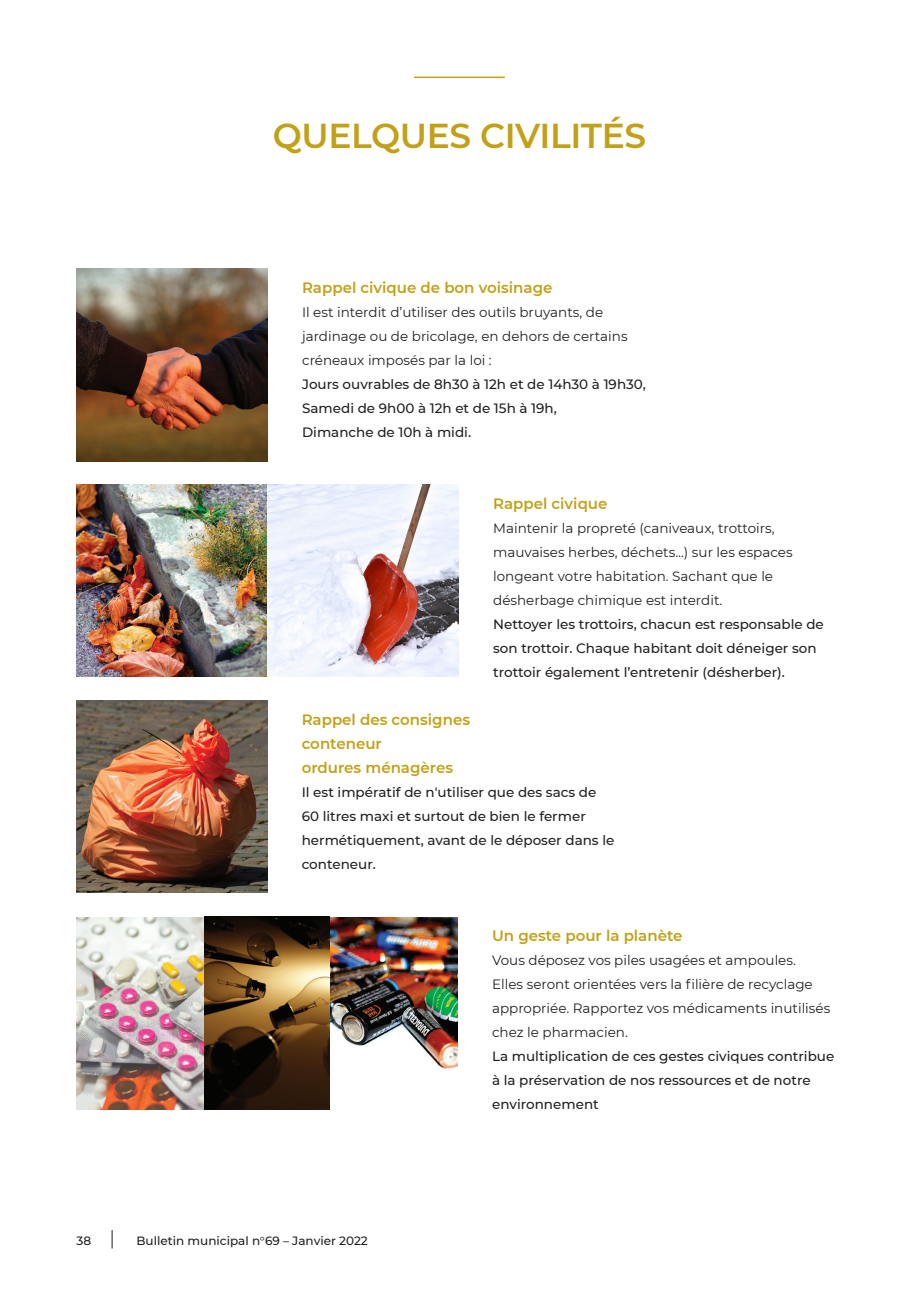
<style>
.page{position:relative;width:919px;height:1289px;background:#fff}
.page>*{position:absolute;margin:0;border:0;box-sizing:border-box;transform-origin:0 0}
.sous_titre{font:600 34.5px "Montserrat";letter-spacing:-.01em;color:#c2a118}
.Texte{font:600 15px/24px "Montserrat";color:#c2a118}
.Texte-2{font:500 13.5px/24px "Montserrat";color:#231f20}
.Texte-3{font:13.5px/24px "Montserrat";color:#231f20}
.t1{font:500 12px "Montserrat";color:#231f20}
</style>
<div class="page">
<svg style="left:112px;top:1230px;width:1px;height:18px"></svg>
<img style="left:76px;top:484px;width:383px;height:193px">
<hr style="left:414px;top:77px;width:91px;height:1px;background:#c2a118">
<img style="left:76px;top:269px;width:192px;height:192px">
<img style="left:77px;top:700px;width:191px;height:193px">
<img style="left:76px;top:917px;width:381px;height:192px">
<img style="left:204px;top:916px;width:125px;height:193px">
<p class="sous_titre" style="left:273px;top:111px;width:375px">QUELQUES CIVILITÉS</p>
<p class="Texte" style="left:302px;top:275px;width:252px">Rappel civique de bon voisinage</p>
<p class="Texte-3" style="left:302px;top:299px;width:327px">Il est interdit d’utiliser des outils bruyants, de jardinage ou de bricolage, en dehors de certains créneaux imposés par la loi :</p>
<p class="Texte-2" style="left:302px;top:371px;width:345px">Jours ouvrables de 8h30 à 12h et de 14h30 à 19h30,</p>
<p class="Texte-2" style="left:302px;top:395px;width:256px">Samedi de 9h00 à 12h et de 15h à 19h,</p>
<p class="Texte-2" style="left:302px;top:419px;width:170px">Dimanche de 10h à midi.</p>
<p class="Texte" style="left:493px;top:491px;width:116px">Rappel civique</p>
<p class="Texte-3" style="left:493px;top:515px;width:301px">Maintenir la propreté (caniveaux, trottoirs, mauvaises herbes, déchets...) sur les espaces longeant votre habitation. Sachant que le désherbage chimique est interdit.</p>
<p class="Texte-2" style="left:493px;top:611px;width:332px">Nettoyer les trottoirs, chacun est responsable de son trottoir. Chaque habitant doit déneiger son trottoir également l’entretenir (désherber).</p>
<p class="Texte" style="left:302px;top:707px;width:170px">Rappel des consignes conteneur<br>ordures ménagères</p>
<p class="Texte-2" style="left:302px;top:779px;width:314px">Il est impératif de n'utiliser que des sacs de 60 litres maxi et surtout de bien le fermer hermétiquement, avant de le déposer dans le conteneur.</p>
<p class="t1" style="left:77px;top:1232px;width:16px">38</p>
<p class="t1" style="left:136px;top:1232px;width:233px">Bulletin municipal n°69 – Janvier 2022</p>
<p class="Texte" style="left:492px;top:923px;width:192px">Un geste pour la planète</p>
<p class="Texte-3" style="left:492px;top:947px;width:339px">Vous déposez vos piles usagées et ampoules.<br>Elles seront orientées vers la filière de recyclage appropriée. Rapportez vos médicaments inutilisés chez le pharmacien.</p>
<p class="Texte-2" style="left:492px;top:1043px;width:344px">La multiplication de ces gestes civiques contribue à la préservation de nos ressources et de notre environnement</p>
</div>
